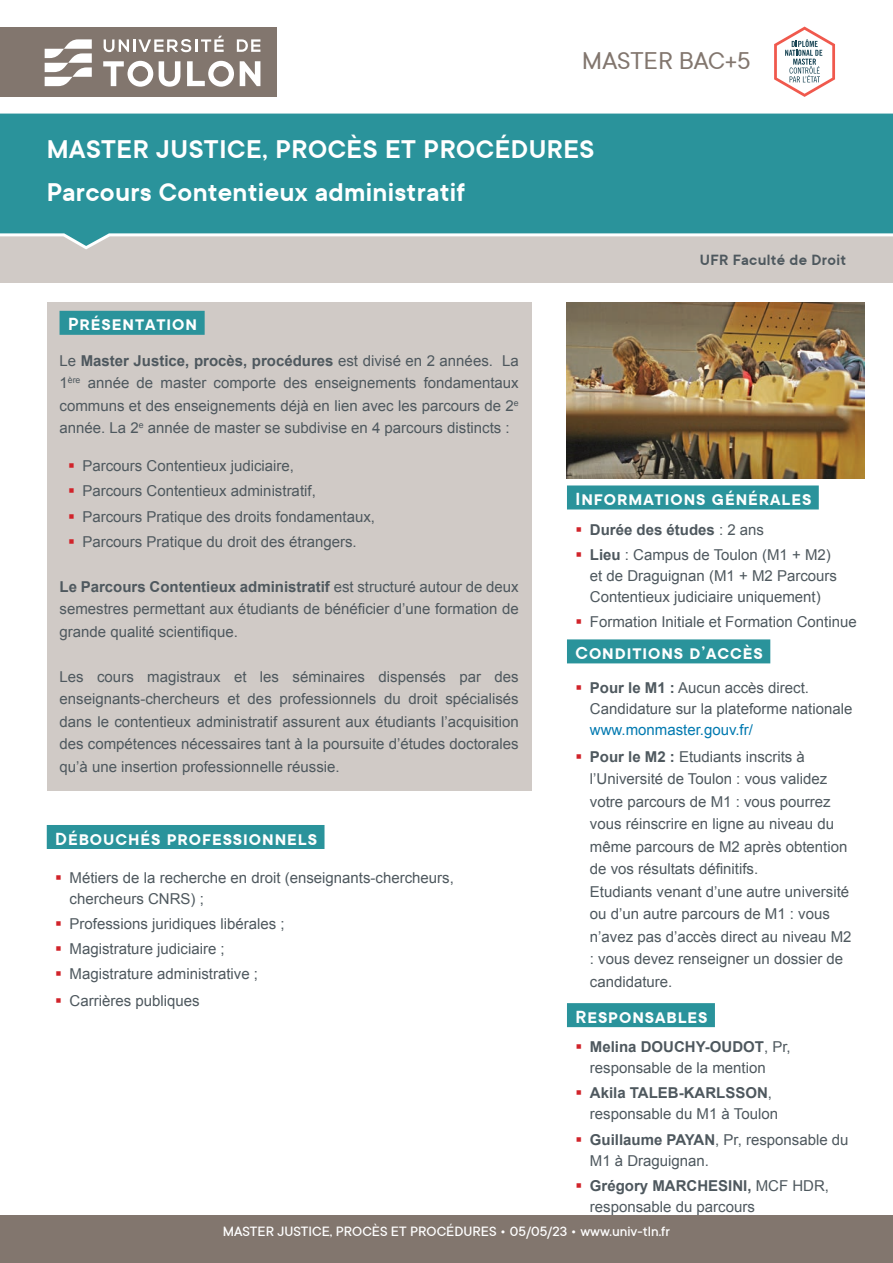
<style>
.page{position:relative;width:893px;height:1263px;background:#fff}
.page>*{position:absolute;margin:0;border:0;box-sizing:border-box;transform-origin:0 0}
.t1{font:600 28.5px/42.8px "TT Commons Classic";letter-spacing:.01em;color:#fff}
.t2{font:27px "TT Commons Classic";color:#82766e}
.t3{font:600 19.5px "TT Commons Classic";letter-spacing:.05em;color:#fff}
.t4{font:600 16.5px "TT Commons Classic";letter-spacing:.02em;color:#4e585e}
.t5{font:15px/22.5px "Arial";color:#4e585e}
.t6{font:500 15px "TT Commons Classic";color:#fff}
.t7{font:15px/26.7px "Arial";color:#0079b0}
.s1{font-weight:700}
.s2{font-weight:700;color:#4e585e}
.s3{color:#4e585e}
</style>
<div class="page">
<div style="left:0;top:223px;width:893px;height:60px;background:#d0cac6"></div>
<svg style="left:0;top:113px;width:893px;height:137px;background:#3f9ba1"></svg>
<div style="left:0;top:1215px;width:893px;height:48px;background:#82766e"></div>
<div style="left:0;top:27px;width:277px;height:69px;background:#82766e"></div>
<div style="left:47px;top:302px;width:484px;height:489px;background:#d0cac6"></div>
<div style="left:60px;top:311px;width:145px;height:24px;background:#2a939b"></div>
<div style="left:47px;top:825px;width:277px;height:24px;background:#2a939b"></div>
<div style="left:567px;top:485px;width:252px;height:24px;background:#2a939b"></div>
<div style="left:567px;top:639px;width:203px;height:24px;background:#2a939b"></div>
<div style="left:567px;top:1003px;width:148px;height:24px;background:#2a939b"></div>
<img style="left:567px;top:302px;width:298px;height:176px">
<svg style="left:774px;top:26px;width:61px;height:71px"></svg>
<svg style="left:45px;top:39px;width:47px;height:47px"></svg>
<svg style="left:104px;top:36px;width:120px;height:16px"></svg>
<svg style="left:237px;top:39px;width:23px;height:13px"></svg>
<svg style="left:159px;top:61px;width:21px;height:26px"></svg>
<svg style="left:240px;top:61px;width:20px;height:25px"></svg>
<svg style="left:103px;top:61px;width:50px;height:26px"></svg>
<svg style="left:187px;top:61px;width:47px;height:26px"></svg>
<h2 class="t2" style="left:582px;top:44px;width:170px">MASTER BAC+5</h2>
<h1 class="t1" style="left:47px;top:127px;width:549px">MASTER JUSTICE, PROCÈS ET PROCÉDURES<br>Parcours Contentieux administratif</h1>
<p class="t4" style="left:700px;top:249px;width:148px">UFR Faculté de Droit</p>
<h3 class="t3" style="left:68px;top:312px;width:131px">Présentation</h3>
<p class="t5" style="left:60px;top:349px;width:461px;text-align:justify">Le <span class="s1">Master Justice, procès, procédures</span> est divisé en 2 années. La 1<sup>ère</sup> année de master comporte des enseignements fondamentaux communs et des enseignements déjà en lien avec les parcours de 2<sup>e </sup>année. La 2<sup>e</sup> année de master se subdivise en 4 parcours distincts :</p>
<p class="t5" style="left:82px;top:453px;width:294px;line-height:25.2px">Parcours Contentieux judiciaire,<br>Parcours Contentieux administratif, Parcours Pratique des droits fondamentaux, Parcours Pratique du droit des étrangers.</p>
<p class="t5" style="left:60px;top:575px;width:461px;text-align:justify"><span class="s1">Le Parcours Contentieux administratif</span> est structuré autour de deux semestres permettant aux étudiants de bénéficier d’une formation de grande qualité scientifique.</p>
<p class="t5" style="left:60px;top:665px;width:461px;text-align:justify">Les cours magistraux et les séminaires dispensés par des enseignants-chercheurs et des professionnels du droit spécialisés dans le contentieux administratif assurent aux étudiants l’acquisition des compétences nécessaires tant à la poursuite d’études doctorales qu’à une insertion professionnelle réussie.</p>
<h3 class="t3" style="left:55px;top:826px;width:263px">Débouchés professionnels</h3>
<p class="t5" style="left:70px;top:867px;width:386px;line-height:21px">Métiers de la recherche en droit (enseignants-chercheurs, chercheurs CNRS) ;</p>
<p class="t5" style="left:70px;top:911px;width:217px;line-height:25.2px">Professions juridiques libérales ;<br>Magistrature judiciaire ;<br>Magistrature administrative ;</p>
<p class="t5" style="left:70px;top:990px;width:132px">Carrières publiques</p>
<h3 class="t3" style="left:575px;top:486px;width:237px">Informations générales</h3>
<p class="t5" style="left:590px;top:517px;width:243px;line-height:25.2px"><span class="s1">Durée des études</span> : 2 ans<br><span class="s1">Lieu</span> : Campus de Toulon (M1 + M2)</p>
<p class="t5" style="left:590px;top:565px;width:249px;line-height:21px">et de Draguignan (M1 + M2 Parcours<br>Contentieux judiciaire uniquement)</p>
<p class="t5" style="left:590px;top:611px;width:268px">Formation Initiale et Formation Continue</p>
<h3 class="t3" style="left:575px;top:640px;width:189px">Conditions d’accès</h3>
<p class="t5" style="left:590px;top:677px;width:264px;line-height:21px"><span class="s1">Pour le M1 :</span> Aucun accès direct.<br>Candidature sur la plateforme nationale</p>
<p class="t7" style="left:590px;top:716px;width:217px">www.monmaster.gouv.fr/<br><span class="s2">Pour le M2 :</span> <span class="s3">Etudiants inscrits à</span></p>
<p class="t5" style="left:590px;top:768px;width:263px">l’Université de Toulon : vous validez votre parcours de M1 : vous pourrez vous réinscrire en ligne au niveau du même parcours de M2 après obtention de vos résultats définitifs.<br>Etudiants venant d’une autre université ou d’un autre parcours de M1 : vous n’avez pas d’accès direct au niveau M2 : vous devez renseigner un dossier de candidature.</p>
<h3 class="t3" style="left:575px;top:1004px;width:133px">Responsables</h3>
<p class="t5" style="left:590px;top:1036px;width:202px;line-height:21px"><span class="s1">Melina DOUCHY-OUDOT</span>, Pr, responsable de la mention</p>
<p class="t5" style="left:590px;top:1083px;width:190px;line-height:21px"><span class="s1">Akila TALEB-KARLSSON</span>, responsable du M1 à Toulon</p>
<p class="t5" style="left:590px;top:1129px;width:260px;line-height:21px"><span class="s1">Guillaume PAYAN</span>, Pr, responsable du<br>M1 à Draguignan.</p>
<p class="t5" style="left:590px;top:1175px;width:241px;line-height:21px"><span class="s1">Grégory MARCHESINI,</span> MCF HDR, responsable du parcours</p>
<p class="t6" style="left:223px;top:1222px;width:449px">MASTER JUSTICE, PROCÈS ET PROCÉDURES • 05/05/23 • WWW.UNIV-TLN.FR</p>
</div>
